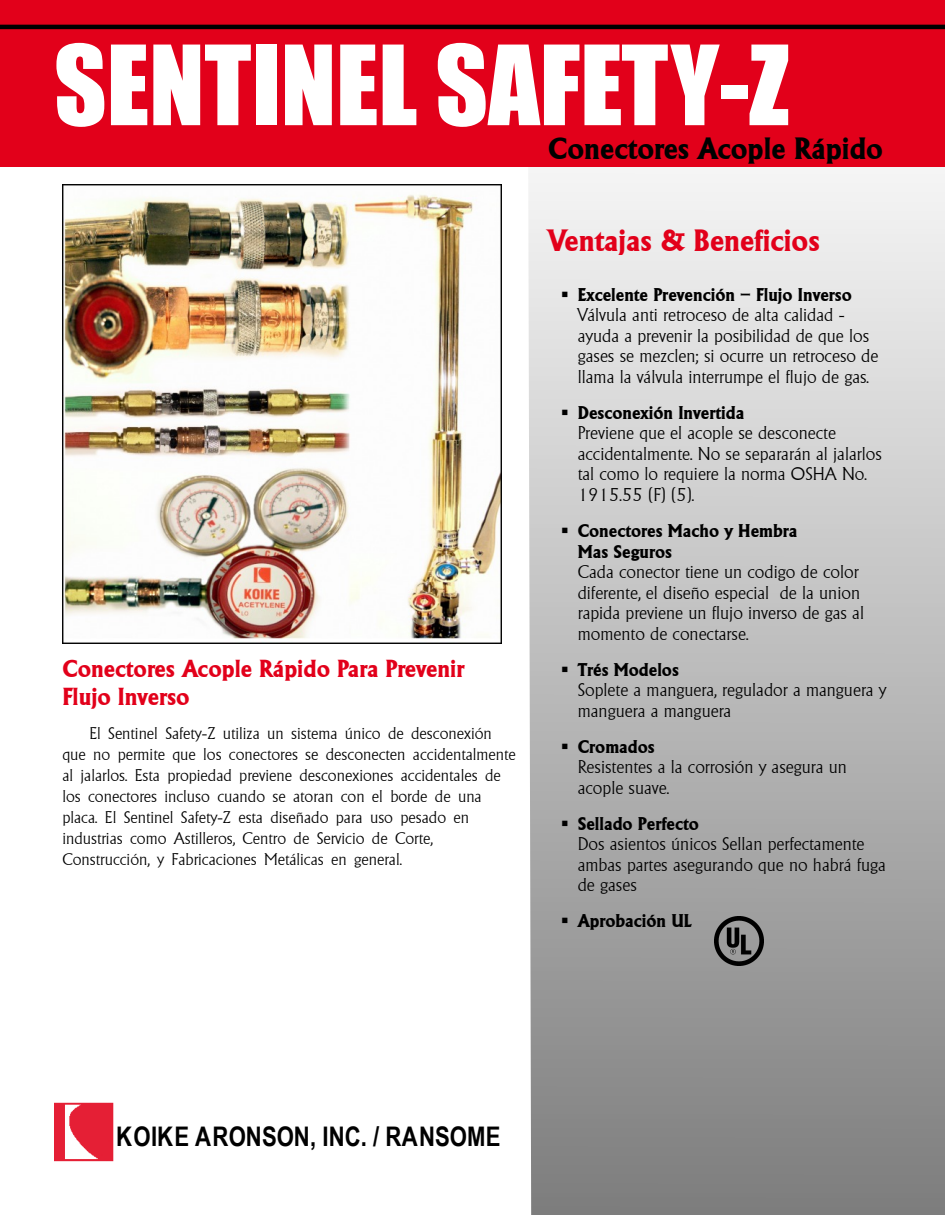
<style>
.page{position:relative;width:945px;height:1215px;background:#fff}
.page>*{position:absolute;margin:0;border:0;box-sizing:border-box;transform-origin:0 0}
.t1{font:102px "Impact";color:#fff}
.t2{font:30px "Andre Heavy SF Bold";color:#000}
.t3{font:30px "Andre Heavy SF Bold";color:#e2001a}
.t4{font:700 27px "Arial Narrow";letter-spacing:.005em;color:#000}
.t5{font:24px/27.9px "Andre Heavy SF Bold";color:#e2001a}
.t6{font:18px/20.5px "Andre Light SF";color:#000}
.t7{font:18px/20.9px "Andre Heavy SF Bold";color:#000}
.t8{font:16.5px/21px "Andre Light SF";color:#000}
</style>
<div class="page">
<img style="left:54px;top:1102px;width:59px;height:59px">
<svg style="left:528px;top:173px;width:417px;height:1042px;background:#b9b9b9"></svg>
<div style="left:0;top:0;width:945px;height:167px;background:#e2001a"></div>
<hr style="left:0;top:25px;width:945px;height:4px;background:#000">
<img style="left:62px;top:185px;width:439px;height:459px">
<img style="left:714px;top:917px;width:49px;height:49px">
<svg style="left:562px;top:292px;width:6px;height:5px"></svg>
<svg style="left:562px;top:410px;width:6px;height:5px"></svg>
<svg style="left:562px;top:528px;width:6px;height:5px"></svg>
<svg style="left:562px;top:667px;width:6px;height:5px"></svg>
<svg style="left:562px;top:744px;width:6px;height:5px"></svg>
<svg style="left:562px;top:821px;width:6px;height:5px"></svg>
<svg style="left:562px;top:918px;width:6px;height:5px"></svg>
<h1 class="t1" style="left:54px;top:45px;width:737px">SENTINEL SAFETY-Z</h1>
<h2 class="t2" style="left:548px;top:137px;width:336px">Conectores Acople Rápido</h2>
<h3 class="t5" style="left:62px;top:656px;width:404px">Conectores Acople Rápido Para Prevenir<br>Flujo Inverso</h3>
<p class="t8" style="left:62px;top:723px;width:455px;text-indent:27px">El Sentinel Safety-Z utiliza un sistema único de desconexión que no permite que los conectores se desconecten accidentalmente al jalarlos. Esta propiedad previene desconexiones accidentales de los conectores incluso cuando se atoran con el borde de una placa. El Sentinel Safety-Z esta diseñado para uso pesado en industrias como Astilleros, Centro de Servicio de Corte, Construcción, y Fabricaciones Metálicas en general.</p>
<h2 class="t3" style="left:549px;top:229px;width:273px">Ventajas &amp; Beneficios</h2>
<p class="t7" style="left:578px;top:285px;width:276px">Excelente Prevención – Flujo Inverso</p>
<p class="t6" style="left:578px;top:305px;width:302px">Válvula anti retroceso de alta calidad - ayuda a prevenir la posibilidad de que los gases se mezclen; si ocurre un retroceso de llama la válvula interrumpe el flujo de gas.</p>
<p class="t7" style="left:578px;top:403px;width:168px">Desconexión Invertida</p>
<p class="t6" style="left:578px;top:423px;width:306px">Previene que el acople se desconecte accidentalmente. No se separarán al jalarlos tal como lo requiere la norma OSHA No.<br>1915.55 (F) (5).</p>
<p class="t7" style="left:578px;top:521px;width:221px">Conectores Macho y Hembra<br>Mas Seguros</p>
<p class="t6" style="left:578px;top:562px;width:288px">Cada conector tiene un codigo de color diferente, el diseño especial de la union rapida previene un flujo inverso de gas al momento de conectarse.</p>
<p class="t7" style="left:578px;top:660px;width:103px">Trés Modelos</p>
<p class="t6" style="left:578px;top:680px;width:310px">Soplete a manguera, regulador a manguera y manguera a manguera</p>
<p class="t7" style="left:578px;top:737px;width:79px">Cromados</p>
<p class="t6" style="left:578px;top:757px;width:271px">Resistentes a la corrosión y asegura un acople suave.</p>
<p class="t7" style="left:578px;top:814px;width:123px">Sellado Perfecto</p>
<p class="t6" style="left:578px;top:834px;width:310px">Dos asientos únicos Sellan perfectamente ambas partes asegurando que no habrá fuga de gases</p>
<p class="t7" style="left:578px;top:912px;width:115px">Aprobación UL</p>
<h3 class="t4" style="left:116px;top:1126px;width:386px">KOIKE ARONSON, INC. / RANSOME</h3>
</div>
